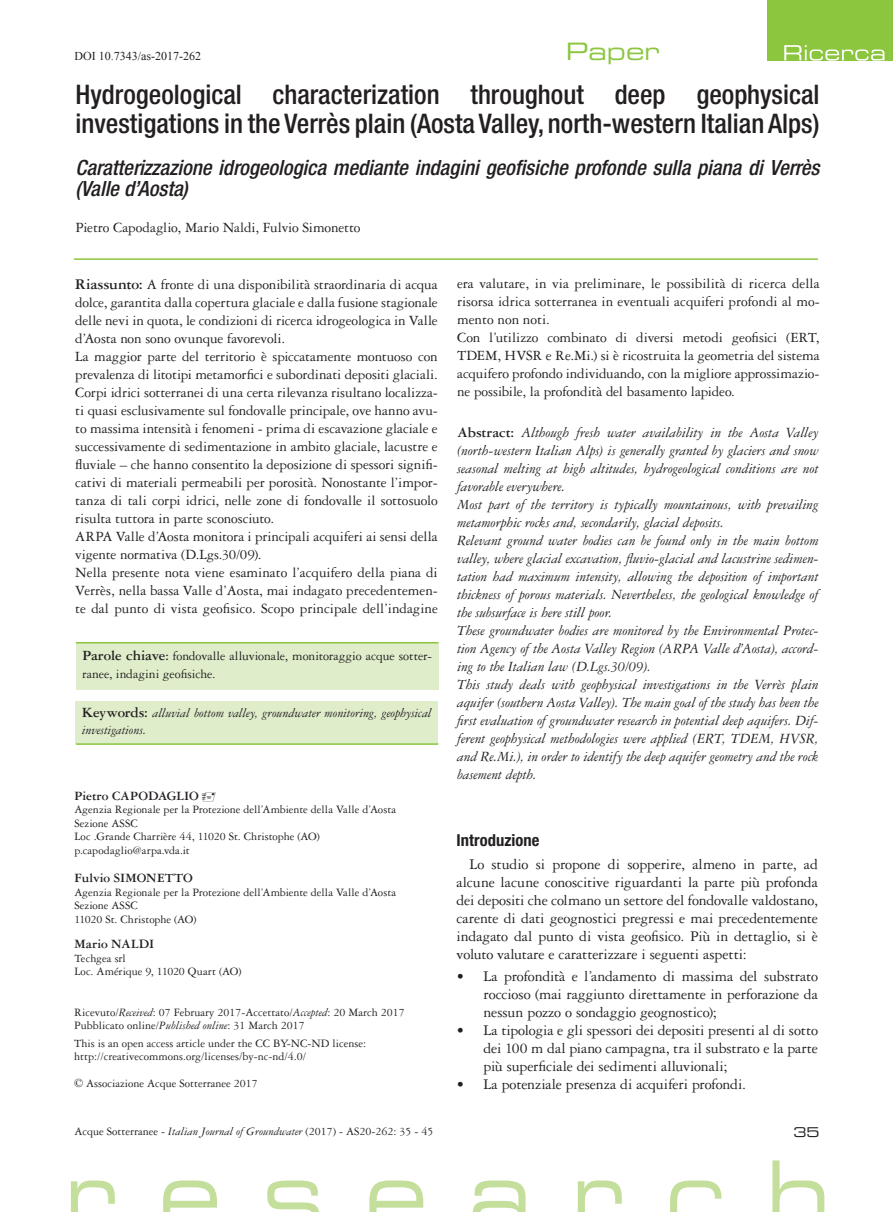
<style>
.page{position:relative;width:893px;height:1212px;background:#fff}
.page>*{position:absolute;margin:0;border:0;box-sizing:border-box;transform-origin:0 0}
.t1{font:500 condensed 27px/28.5px "Helvetica Neue LT Std";color:#231f20}
.t2{font:24px "Eurostile LT Std Ex 2";color:#8bc63e}
.t3{font:italic 500 condensed 21px/21px "Helvetica Neue LT Std";color:#231f20}
.t4{font:700 condensed 16.5px "Helvetica Neue LT Std";letter-spacing:.005em;color:#231f20}
.t5{font:15.75px/18px "Garamond 3 LT Std";letter-spacing:-.005em;color:#231f20;text-align:justify}
.t6{font:15px/18px "Garamond 3 LT Std";color:#231f20}
.t7{font:italic 15px/18px "Garamond 3 LT Std";letter-spacing:-.005em;color:#231f20}
.t8{font:13.5px/18px "Garamond 3 LT Std";letter-spacing:-.005em;color:#231f20}
.t9{font:italic 13.5px/16.5px "Garamond 3 LT Std";letter-spacing:-.005em;color:#231f20}
.t10{font:700 13.5px "Garamond 3 LT Std";color:#231f20}
.t11{font:13.5px "Eurostile LT Std Ex 2";color:#231f20}
.t12{font:12px/13.5px "Garamond 3 LT Std";color:#231f20}
.t13{font:12px "Times New Roman";color:#231f20}
.s1{font-weight:700;font-size:15.75px}
.s2{font-weight:700;font-size:15px}
.s3{font-weight:700}
.s4{font-weight:700;font-style:normal;font-size:15px}
.s5{font-style:italic}
.s6{font-family:"Times New Roman"}
.s7{font-weight:700;font-style:normal}
</style>
<div class="page">
<svg style="left:71px;top:1160px;width:753px;height:52px"></svg>
<hr style="left:74px;top:258px;width:744px;height:2px;background:#8bc63e">
<div style="left:76px;top:642px;width:362px;height:47px;background:#dfedcb"></div>
<div style="left:75px;top:701px;width:363px;height:43px;background:#dfedcb"></div>
<hr style="left:76px;top:642px;width:362px;height:1px;background:#8bc63e">
<hr style="left:76px;top:743px;width:362px;height:2px;background:#8bc63e">
<div style="left:767px;top:0;width:126px;height:61px;background:#8bc63e"></div>
<svg style="left:784px;top:45px;width:100px;height:16px"></svg>
<h2 class="t2" style="left:566px;top:35px;width:95px">Paper</h2>
<p class="t13" style="left:74px;top:48px;width:128px">DOI 10.7343/as-2017-262</p>
<h1 class="t1" style="left:75px;top:80px;width:746px">Hydrogeological characterization throughout deep geophysical investigations in the Verrès plain (Aosta Valley, north-western Italian Alps)</h1>
<h3 class="t3" style="left:75px;top:157px;width:746px">Caratterizzazione idrogeologica mediante indagini geofisiche profonde sulla piana di Verrès (Valle d’Aosta)</h3>
<p class="t6" style="left:75px;top:218px;width:287px">Pietro Capodaglio, Mario Naldi, Fulvio Simonetto</p>
<p class="t6" style="left:75px;top:275px;width:364px"><span class="s1">Riassunto:</span> A fronte di una disponibilità straordinaria di acqua dolce, garantita dalla copertura glaciale e dalla fusione stagionale delle nevi in quota, le condizioni di ricerca idrogeologica in Valle d’Aosta non sono ovunque favorevoli.<br>La maggior parte del territorio è spiccatamente montuoso con prevalenza di litotipi metamorfici e subordinati depositi glaciali.<br>Corpi idrici sotterranei di una certa rilevanza risultano localizza&shy;ti quasi esclusivamente sul fondovalle principale, ove hanno avu&shy;to massima intensità i fenomeni - prima di escavazione glaciale e successivamente di sedimentazione in ambito glaciale, lacustre e fluviale – che hanno consentito la deposizione di spessori signifi&shy;cativi di materiali permeabili per porosità. Nonostante l’impor&shy;tanza di tali corpi idrici, nelle zone di fondovalle il sottosuolo risulta tuttora in parte sconosciuto.<br>ARPA Valle d’Aosta monitora i principali acquiferi ai sensi della vigente normativa (D.Lgs.30/09).<br>Nella presente nota viene esaminato l’acquifero della piana di Verrès, nella bassa Valle d’Aosta, mai indagato precedentemen&shy;te dal punto di vista geofisico. Scopo principale dell’indagine</p>
<p class="t8" style="left:82px;top:646px;width:351px"><span class="s2">Parole chiave</span><span class="s3">:</span> fondovalle alluvionale, monitoraggio acque sotter&shy;ranee, indagini geofisiche.</p>
<p class="t9" style="left:82px;top:705px;width:351px"><span class="s4">Keywords:</span> alluvial bottom valley, groundwater monitoring, geophysical investigations.</p>
<p class="t10" style="left:74px;top:788px;width:126px">Pietro Capodaglio</p>
<p class="t12" style="left:74px;top:803px;width:323px">Agenzia Regionale per la Protezione dell’Ambiente della Valle d’Aosta Sezione ASSC<br>Loc .Grande Charrière 44, 11020 St. Christophe (AO) p.capodaglio@arpa.vda.it</p>
<p class="t10" style="left:74px;top:870px;width:120px">Fulvio Simonetto</p>
<p class="t12" style="left:74px;top:885px;width:323px">Agenzia Regionale per la Protezione dell’Ambiente della Valle d’Aosta<br>Sezione ASSC<br>11020 St. Christophe (AO)</p>
<p class="t10" style="left:74px;top:936px;width:81px">Mario Naldi</p>
<p class="t12" style="left:74px;top:951px;width:169px">Techgea srl<br>Loc. Amérique 9, 11020 Quart (AO)</p>
<p class="t12" style="left:74px;top:1005px;width:332px">Ricevuto/<span class="s5">Received</span>: 07 February 2017-Accettato/<span class="s5">Accepted</span>: 20 March 2017<br>Pubblicato online/<span class="s5">Published online</span>: 31 March 2017</p>
<p class="t12" style="left:74px;top:1036px;width:294px">This is an open access article under the CC BY-NC-ND license: http://creativecommons.org/licenses/by-nc-nd/4.0/</p>
<p class="t12" style="left:74px;top:1077px;width:185px"><span class="s6">©</span> Associazione Acque Sotterranee 2017</p>
<p class="t6" style="left:457px;top:275px;width:364px">era valutare, in via preliminare, le possibilità di ricerca della risorsa idrica sotterranea in eventuali acquiferi profondi al mo&shy;mento non noti.<br>Con l’utilizzo combinato di diversi metodi geofisici (ERT, TDEM, HVSR e Re.Mi.) si è ricostruita la geometria del sistema acquifero profondo individuando, con la migliore approssimazio&shy;ne possibile, la profondità del basamento lapideo.</p>
<p class="t7" style="left:457px;top:424px;width:363px"><span class="s7">Abstract:</span> Although fresh water availability in the Aosta Valley (north-western Italian Alps) is generally granted by glaciers and snow seasonal melting at high altitudes, hydrogeological conditions are not favorable everywhere.<br>Most part of the territory is typically mountainous, with prevailing metamorphic rocks and, secondarily, glacial deposits.<br>Relevant ground water bodies can be found only in the main bottom valley, where glacial excavation, fluvio-glacial and lacustrine sedimen&shy;tation had maximum intensity, allowing the deposition of important thickness of porous materials. Nevertheless, the geological knowledge of the subsurface is here still poor.<br>These groundwater bodies are monitored by the Environmental Protec&shy;tion Agency of the Aosta Valley Region (ARPA Valle d’Aosta), accord&shy;ing to the Italian law (D.Lgs.30/09).<br>This study deals with geophysical investigations in the Verrès plain aquifer (southern Aosta Valley). The main goal of the study has been the first evaluation of groundwater research in potential deep aquifers. Dif&shy;ferent geophysical methodologies were applied (ERT, TDEM, HVSR, and Re.Mi.), in order to identify the deep aquifer geometry and the rock basement depth.</p>
<p class="t4" style="left:457px;top:830px;width:84px">Introduzione</p>
<p class="t5" style="left:457px;top:855px;width:363px;text-indent:13px">Lo studio si propone di sopperire, almeno in parte, ad alcune lacune conoscitive riguardanti la parte più profonda dei depositi che colmano un settore del fondovalle valdostano, carente di dati geognostici pregressi e mai precedentemente indagato dal punto di vista geofisico. Più in dettaglio, si è voluto valutare e caratterizzare i seguenti aspetti:</p>
<p class="t5" style="left:484px;top:967px;width:336px;text-indent:-27px">• La profondità e l’andamento di massima del substrato roccioso (mai raggiunto direttamente in perforazione da nessun pozzo o sondaggio geognostico);</p>
<p class="t5" style="left:484px;top:1021px;width:336px;text-indent:-27px">• La tipologia e gli spessori dei depositi presenti al di sotto dei 100 m dal piano campagna, tra il substrato e la parte più superficiale dei sedimenti alluvionali;</p>
<p class="t5" style="left:457px;top:1075px;width:291px">• La potenziale presenza di acquiferi profondi.</p>
<p class="t12" style="left:74px;top:1124px;width:360px">Acque Sotterranee - <span class="s5">Italian Journal of Groundwater</span> (2017) - AS20-262: 35 - 45</p>
<p class="t11" style="left:794px;top:1123px;width:28px">35</p>
</div>
